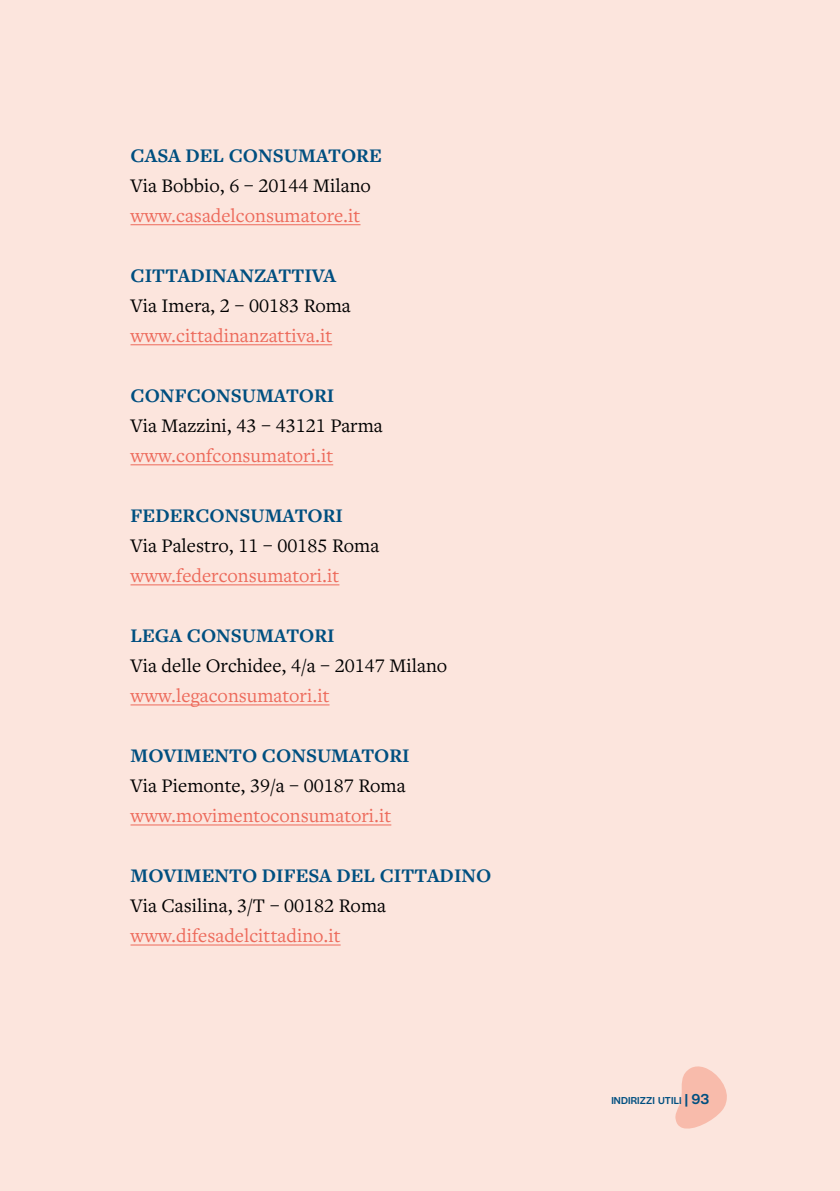
<style>
.page{position:relative;width:840px;height:1191px;background:#fff}
.page>*{position:absolute;margin:0;border:0;box-sizing:border-box;transform-origin:0 0}
.t1{font:20px "Freight Text Pro";color:#000}
.t2{font:20px "Freight Text Pro";color:#ed6a5b}
.t3{font:700 20px "Freight Text Pro";color:#004f80}
.t4{font:500 10.4px "Halyard Display";letter-spacing:.015em;color:#004f80}
.s1{font-size:15px}
</style>
<div class="page">
<div style="left:1px;top:0;width:838px;height:1191px;background:#fce5dd"></div>
<svg style="left:675px;top:1066px;width:52px;height:63px"></svg>
<hr style="left:130px;top:224px;width:230px;height:1px;background:#ed6a5b">
<hr style="left:130px;top:344px;width:202px;height:1px;background:#ed6a5b">
<hr style="left:130px;top:464px;width:203px;height:1px;background:#ed6a5b">
<hr style="left:130px;top:584px;width:209px;height:1px;background:#ed6a5b">
<hr style="left:130px;top:704px;width:199px;height:1px;background:#ed6a5b">
<hr style="left:130px;top:824px;width:261px;height:1px;background:#ed6a5b">
<hr style="left:130px;top:944px;width:210px;height:1px;background:#ed6a5b">
<p class="t3" style="left:130px;top:142px;width:253px">CASA DEL CONSUMATORE</p>
<p class="t1" style="left:130px;top:172px;width:242px">Via Bobbio, 6 – 20144 Milano</p>
<p class="t2" style="left:130px;top:202px;width:231px">www.casadelconsumatore.it</p>
<p class="t3" style="left:130px;top:262px;width:207px">CITTADINANZATTIVA</p>
<p class="t1" style="left:130px;top:292px;width:222px">Via Imera, 2 – 00183 Roma</p>
<p class="t2" style="left:130px;top:322px;width:203px">www.cittadinanzattiva.it</p>
<p class="t3" style="left:130px;top:382px;width:205px">CONFCONSUMATORI</p>
<p class="t1" style="left:130px;top:412px;width:253px">Via Mazzini, 43 – 43121 Parma</p>
<p class="t2" style="left:130px;top:442px;width:204px">www.confconsumatori.it</p>
<p class="t3" style="left:130px;top:502px;width:214px">FEDERCONSUMATORI</p>
<p class="t1" style="left:130px;top:532px;width:250px">Via Palestro, 11 – 00185 Roma</p>
<p class="t2" style="left:130px;top:562px;width:210px">www.federconsumatori.it</p>
<p class="t3" style="left:130px;top:622px;width:205px">LEGA CONSUMATORI</p>
<p class="t1" style="left:130px;top:652px;width:318px">Via delle Orchidee, 4/a – 20147 Milano</p>
<p class="t2" style="left:130px;top:682px;width:200px">www.legaconsumatori.it</p>
<p class="t3" style="left:130px;top:742px;width:280px">MOVIMENTO CONSUMATORI</p>
<p class="t1" style="left:130px;top:772px;width:276px">Via Piemonte, 39/a – 00187 Roma</p>
<p class="t2" style="left:130px;top:802px;width:262px">www.movimentoconsumatori.it</p>
<p class="t3" style="left:130px;top:862px;width:362px">MOVIMENTO DIFESA DEL CITTADINO</p>
<p class="t1" style="left:130px;top:892px;width:257px">Via Casilina, 3/T – 00182 Roma</p>
<p class="t2" style="left:130px;top:922px;width:211px">www.difesadelcittadino.it</p>
<p class="t4" style="left:611px;top:1093px;width:100px">INDIRIZZI UTILI <span class="s1">| 93</span></p>
</div>
